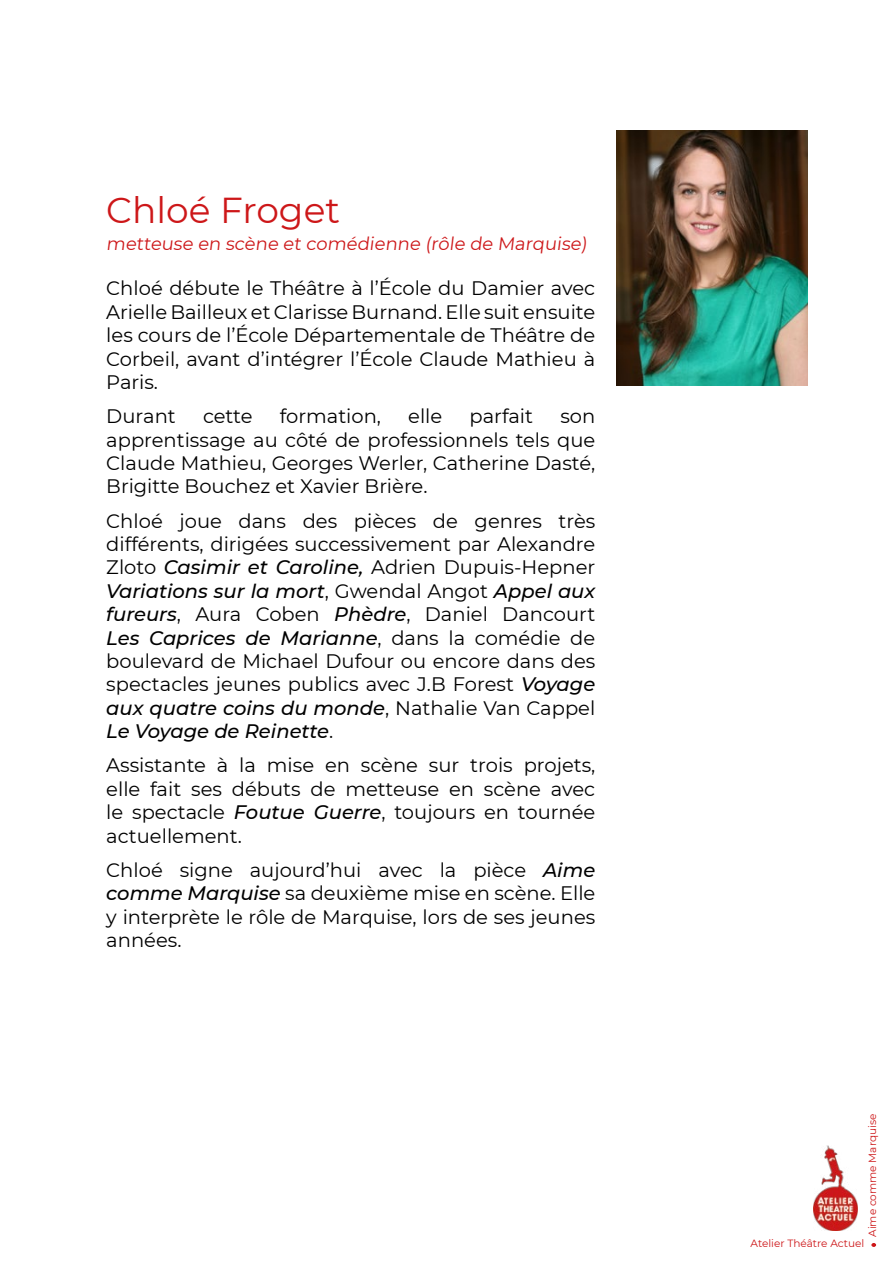
<style>
.page{position:relative;width:893px;height:1263px;background:#fff}
.page>*{position:absolute;margin:0;border:0;box-sizing:border-box;transform-origin:0 0}
.t1{font:36px "Montserrat";color:#cd1719}
.t2{font:19.5px/23.4px "Montserrat";color:#000;text-align:justify}
.t3{font:18px "Montserrat";color:#cd1719}
.t4{font:10.5px "Montserrat";color:#cd1719}
.s1{font-weight:500;font-style:italic}
</style>
<div class="page">
<img style="left:813px;top:1145px;width:44px;height:85px">
<svg style="left:871px;top:1243px;width:5px;height:4px"></svg>
<img style="left:617px;top:130px;width:191px;height:256px">
<h1 class="t1" style="left:106px;top:185px;width:235px">Chloé Froget</h1>
<p class="t3" style="left:106px;top:231px;width:485px">metteuse en scène et comédienne (rôle de Marquise)</p>
<p class="t2" style="left:106px;top:276px;width:490px">Chloé débute le Théâtre à l’École du Damier avec Arielle Bailleux et Clarisse Burnand. Elle suit ensuite les cours de l’École Départementale de Théâtre de Corbeil, avant d’intégrer l’École Claude Mathieu à Paris.</p>
<p class="t2" style="left:106px;top:404px;width:71px">Durant</p>
<p class="t2" style="left:203px;top:404px;width:51px">cette</p>
<p class="t2" style="left:280px;top:404px;width:103px">formation,</p>
<p class="t2" style="left:408px;top:404px;width:36px">elle</p>
<p class="t2" style="left:470px;top:404px;width:65px">parfait</p>
<p class="t2" style="left:106px;top:404px;width:490px;text-indent:454px">son apprentissage au côté de professionnels tels que Claude Mathieu, Georges Werler, Catherine Dasté, Brigitte Bouchez et Xavier Brière.</p>
<p class="t2" style="left:106px;top:508px;width:490px">Chloé joue dans des pièces de genres très différents, dirigées successivement par Alexandre Zloto <span class="s1">Casimir et Caroline,</span> Adrien Dupuis-Hepner <span class="s1">Variations sur la mort</span>, Gwendal Angot <span class="s1">Appel aux fureurs</span>, Aura Coben <span class="s1">Phèdre</span>, Daniel Dancourt <span class="s1">Les Caprices de Marianne</span>, dans la comédie de boulevard de Michael Dufour ou encore dans des spectacles jeunes publics avec J.B Forest <span class="s1">Voyage aux quatre coins du monde</span>, Nathalie Van Cappel <span class="s1">Le Voyage de Reinette</span>.</p>
<p class="t2" style="left:106px;top:753px;width:491px">Assistante à la mise en scène sur trois projets, elle fait ses débuts de metteuse en scène avec le spectacle <span class="s1">Foutue Guerre</span>, toujours en tournée actuellement.</p>
<p class="t2" style="left:106px;top:857px;width:491px">Chloé signe aujourd’hui avec la pièce <span class="s1">Aime comme Marquise</span> sa deuxième mise en scène. Elle y interprète le rôle de Marquise, lors de ses jeunes années.</p>
<p class="t4" style="left:865px;top:1237px;width:125px;rotate:-90deg">Aime comme Marquise</p>
<p class="t4" style="left:750px;top:1236px;width:115px">Atelier Théâtre Actuel</p>
</div>
